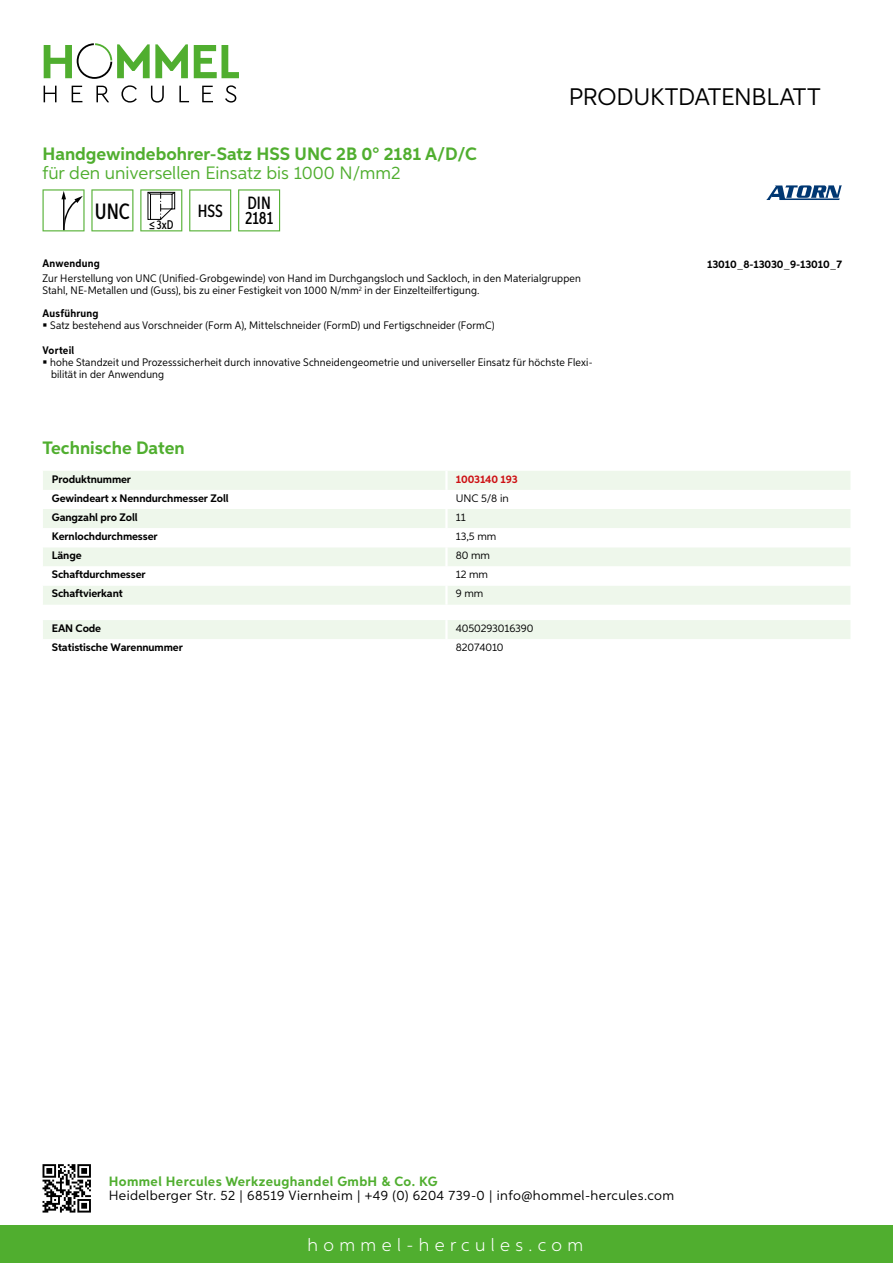
<style>
.page{position:relative;width:893px;height:1263px;background:#fff}
.page>*{position:absolute;margin:0;border:0;box-sizing:border-box;transform-origin:0 0}
.t1{font:24px "Aspira";letter-spacing:-.01em;color:#000}
.t2{font:500 22.2px "Aspira XX Nar";color:#000}
.t3{font:700 18px "Aspira";color:#50ae2f}
.t4{font:18px "Aspira";color:#50ae2f}
.t5{font:300 18px "Aspira";letter-spacing:.3em;color:#fff}
.t6{font:500 17.85px/14.9px "Aspira XX Nar";color:#000}
.t7{font:13.5px "Aspira";letter-spacing:.03em;color:#000}
.t8{font:700 13.5px "Aspira";letter-spacing:.03em;color:#50ae2f}
.t9{font:500 12.6px "Aspira XX Nar";color:#000}
.t10{font:10.95px/12px "Aspira Nar";letter-spacing:.015em;color:#000}
.t11{font:700 10.95px "Aspira";letter-spacing:-.01em;color:#000}
.t12{font:10.95px "Aspira";letter-spacing:-.01em;color:#000}
.t13{font:700 10.95px "Aspira Nar";letter-spacing:.02em;color:#000}
.t14{font:700 10.95px "Aspira";letter-spacing:-.01em;color:#cd1013}
</style>
<div class="page">
<div style="left:0;top:1226px;width:893px;height:37px;background:#50ae2f"></div>
<svg style="left:43px;top:1164px;width:48px;height:48px"></svg>
<svg style="left:194px;top:45px;width:45px;height:33px"></svg>
<svg style="left:44px;top:43px;width:144px;height:36px"></svg>
<svg style="left:44px;top:86px;width:13px;height:16px"></svg>
<svg style="left:72px;top:86px;width:10px;height:16px"></svg>
<svg style="left:96px;top:86px;width:13px;height:16px"></svg>
<svg style="left:121px;top:85px;width:16px;height:18px"></svg>
<svg style="left:151px;top:86px;width:13px;height:17px"></svg>
<svg style="left:179px;top:86px;width:10px;height:16px"></svg>
<svg style="left:202px;top:86px;width:11px;height:16px"></svg>
<svg style="left:225px;top:85px;width:11px;height:18px"></svg>
<div style="left:43px;top:471px;width:807px;height:134px;background:#eef7eb"></div>
<svg style="left:43px;top:490px;width:807px;height:96px"></svg>
<hr style="left:445px;top:471px;width:3px;height:19px;background:#fff">
<hr style="left:445px;top:490px;width:3px;height:19px;background:#fff">
<hr style="left:445px;top:509px;width:3px;height:19px;background:#fff">
<hr style="left:445px;top:528px;width:3px;height:19px;background:#fff">
<hr style="left:445px;top:547px;width:3px;height:19px;background:#fff">
<hr style="left:445px;top:566px;width:3px;height:20px;background:#fff">
<hr style="left:445px;top:586px;width:3px;height:19px;background:#fff">
<div style="left:43px;top:620px;width:807px;height:19px;background:#eef7eb"></div>
<svg style="left:43px;top:189px;width:42px;height:42px"></svg>
<svg style="left:91px;top:189px;width:42px;height:42px"></svg>
<svg style="left:140px;top:189px;width:42px;height:42px"></svg>
<svg style="left:189px;top:189px;width:42px;height:42px"></svg>
<svg style="left:238px;top:189px;width:42px;height:42px"></svg>
<svg style="left:766px;top:185px;width:76px;height:15px"></svg>
<h3 class="t3" style="left:43px;top:142px;width:436px">Handgewindebohrer-Satz HSS UNC 2B 0° 2181 A/D/C</h3>
<h3 class="t4" style="left:43px;top:162px;width:360px">für den universellen Einsatz bis 1000 N/mm2</h3>
<h2 class="t2" style="left:95px;top:197px;width:37px">UNC</h2>
<p class="t9" style="left:149px;top:217px;width:26px">≤3xD</p>
<h3 class="t6" style="left:198px;top:203px;width:27px">HSS</h3>
<h3 class="t6" style="left:245px;top:196px;width:30px">DIN<br>2181</h3>
<h1 class="t1" style="left:569px;top:82px;width:253px">Produktdatenblatt</h1>
<p class="t13" style="left:43px;top:257px;width:59px">Anwendung</p>
<p class="t10" style="left:43px;top:273px;width:540px">Zur Herstellung von UNC (Unified-Grobgewinde) von Hand im Durchgangsloch und Sackloch, in den Materialgruppen<br>Stahl, NE-Metallen und (Guss), bis zu einer Festigkeit von 1000 N/mm<sup>2</sup> in der Einzelteilfertigung.</p>
<p class="t13" style="left:43px;top:306px;width:58px">Ausführung</p>
<p class="t10" style="left:50px;top:319px;width:446px">Satz bestehend aus Vorschneider (Form A), Mittelschneider (FormD) und Fertigschneider (FormC)</p>
<p class="t13" style="left:43px;top:343px;width:33px">Vorteil</p>
<p class="t10" style="left:50px;top:357px;width:544px">hohe Standzeit und Prozesssicherheit durch innovative Schneidengeometrie und universeller Einsatz für höchste Flexi&shy;bilität in der Anwendung</p>
<h3 class="t3" style="left:43px;top:437px;width:144px">Technische Daten</h3>
<p class="t11" style="left:52px;top:472px;width:81px">Produktnummer</p>
<p class="t14" style="left:456px;top:472px;width:63px">1003140 193</p>
<p class="t11" style="left:52px;top:491px;width:178px">Gewindeart x Nenndurchmesser Zoll</p>
<p class="t12" style="left:456px;top:491px;width:54px">UN C 5/8 in</p>
<p class="t11" style="left:52px;top:510px;width:87px">Gangzahl pro Zoll</p>
<p class="t12" style="left:456px;top:510px;width:11px">11</p>
<p class="t11" style="left:52px;top:530px;width:107px">Kernlochdurchmesser</p>
<p class="t12" style="left:456px;top:530px;width:42px">13,5 mm</p>
<p class="t11" style="left:52px;top:549px;width:31px">Länge</p>
<p class="t12" style="left:456px;top:549px;width:36px">80 mm</p>
<p class="t11" style="left:52px;top:568px;width:95px">Schaftdurchmesser</p>
<p class="t12" style="left:456px;top:568px;width:34px">12 mm</p>
<p class="t11" style="left:52px;top:587px;width:72px">Schaftvierkant</p>
<p class="t12" style="left:456px;top:587px;width:29px">9 mm</p>
<p class="t11" style="left:52px;top:621px;width:51px">EAN Code</p>
<p class="t12" style="left:456px;top:622px;width:79px">4050293016390</p>
<p class="t11" style="left:52px;top:641px;width:132px">Statistische Warennummer</p>
<p class="t12" style="left:456px;top:641px;width:49px">82074010</p>
<p class="t11" style="left:707px;top:257px;width:136px">13010_8-13030_9-13010_7</p>
<p class="t8" style="left:109px;top:1172px;width:330px">Hommel Hercules Werkzeughandel GmbH &amp; Co. KG</p>
<p class="t7" style="left:109px;top:1187px;width:567px">Heidelberger Str. 52 | 68519 Viernheim | +49 (0) 6204 739-0 | info@hommel-hercules.com</p>
<h3 class="t5" style="left:307px;top:1234px;width:277px">hommel-hercules.com</h3>
</div>
